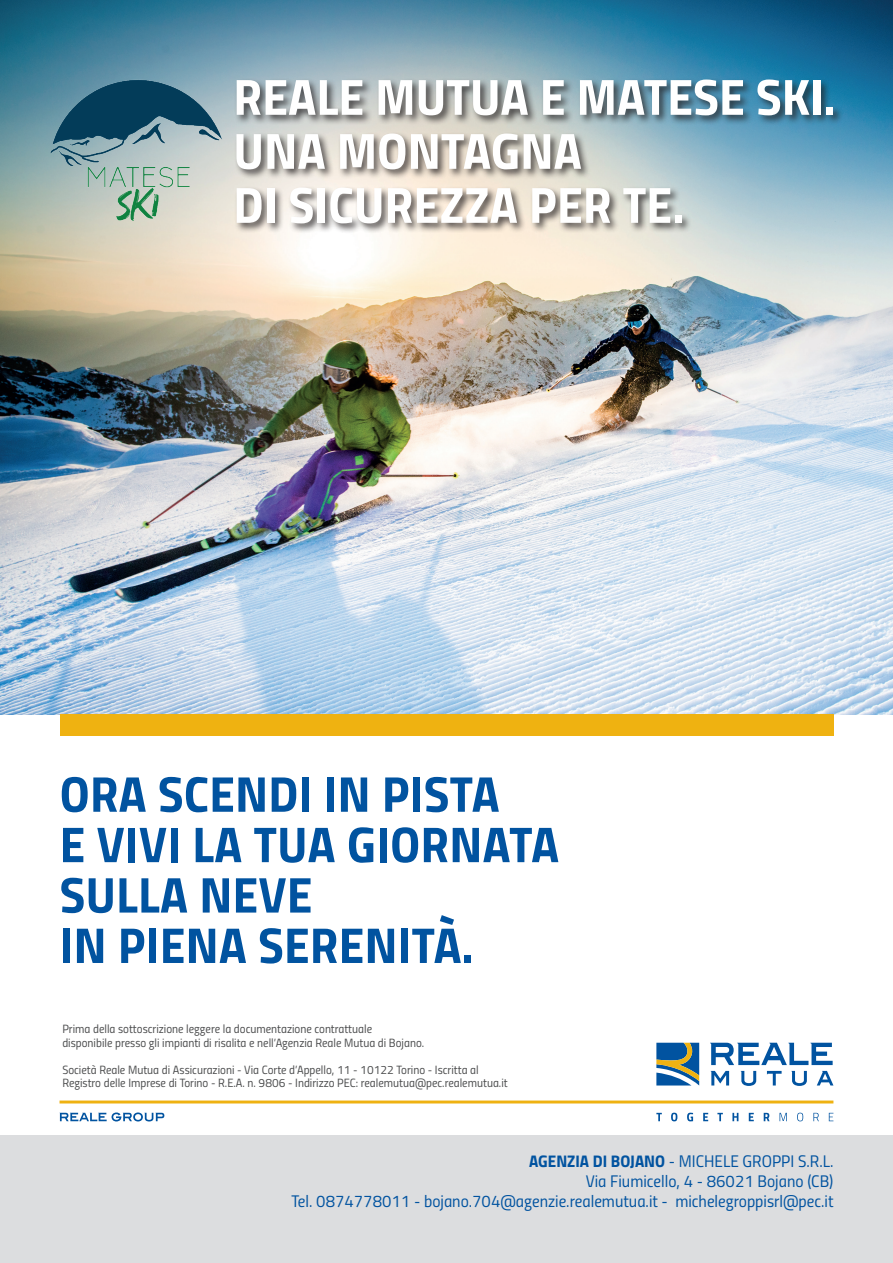
<style>
.page{position:relative;width:893px;height:1263px;background:#fff}
.page>*{position:absolute;margin:0;border:0;box-sizing:border-box;transform-origin:0 0}
.t1{font:51px/54px "Titillium Bold Upright";letter-spacing:.005em;color:#fff}
.t2{font:50.4px/50.4px "Titillium Bold Upright";letter-spacing:.01em;color:#0153a0}
.t3{font:16.8px/20px "Titillium Regular Upright";color:#0153a0;text-align:right}
.t4{font:12px/13.5px "Titillium Regular Upright";color:#4b4c4d}
.s1{font-family:"Titillium Bold Upright"}
</style>
<div class="page">
<img style="left:0;top:0;width:893px;height:714px">
<div style="left:234px;top:78px;width:610px;height:156px;background:#231f20;opacity:.75"></div>
<div style="left:60px;top:714px;width:773px;height:22px;background:#efb211"></div>
<div style="left:0;top:1136px;width:893px;height:127px;background:#dcdddf"></div>
<svg style="left:656px;top:1043px;width:43px;height:42px;background:#527c8f"></svg>
<svg style="left:710px;top:1043px;width:123px;height:22px"></svg>
<svg style="left:711px;top:1071px;width:18px;height:14px"></svg>
<svg style="left:741px;top:1071px;width:15px;height:15px"></svg>
<svg style="left:767px;top:1071px;width:15px;height:14px"></svg>
<svg style="left:791px;top:1071px;width:16px;height:15px"></svg>
<svg style="left:817px;top:1071px;width:16px;height:14px"></svg>
<hr style="left:60px;top:1100px;width:773px;height:3px;background:#efb211">
<svg style="left:60px;top:1112px;width:104px;height:9px"></svg>
<svg style="left:656px;top:1113px;width:177px;height:8px"></svg>
<img style="left:48px;top:77px;width:179px;height:148px">
<h1 class="t1" style="left:233px;top:67px;width:604px">REALE MUTUA E MATESE SKI.<br>UNA MONTAGNA<br>DI SICUREZZA PER TE.</h1>
<h2 class="t2" style="left:60px;top:766px;width:501px">ORA SCENDI IN PISTA<br>E VIVI LA TUA GIORNATA<br>SULLA NEVE<br>IN PIENA SERENITÀ.</h2>
<p class="t4" style="left:62px;top:1022px;width:363px">Prima della sottoscrizione leggere la documentazione contrattuale disponibile presso gli impianti di risalita e nell’Agenzia Reale Mutua di Bojano.</p>
<p class="t4" style="left:62px;top:1062px;width:447px">Società Reale Mutua di Assicurazioni - Via Corte d’Appello, 11 - 10122 Torino - Iscritta al<br>Registro delle Imprese di Torino - R.E.A. n. 9806 - Indirizzo PEC: realemutua@pec.realemutua.it</p>
<h3 class="t3" style="left:291px;top:1150px;width:544px"><span class="s1">AGENZIA DI BOJANO</span> - MICHELE GROPPI S.R.L.<br>Via Fiumicello, 4 - 86021 Bojano (CB)<br>Tel. 0874778011 - bojano.704@agenzie.realemutua.it - michelegroppisrl@pec.it</h3>
</div>
